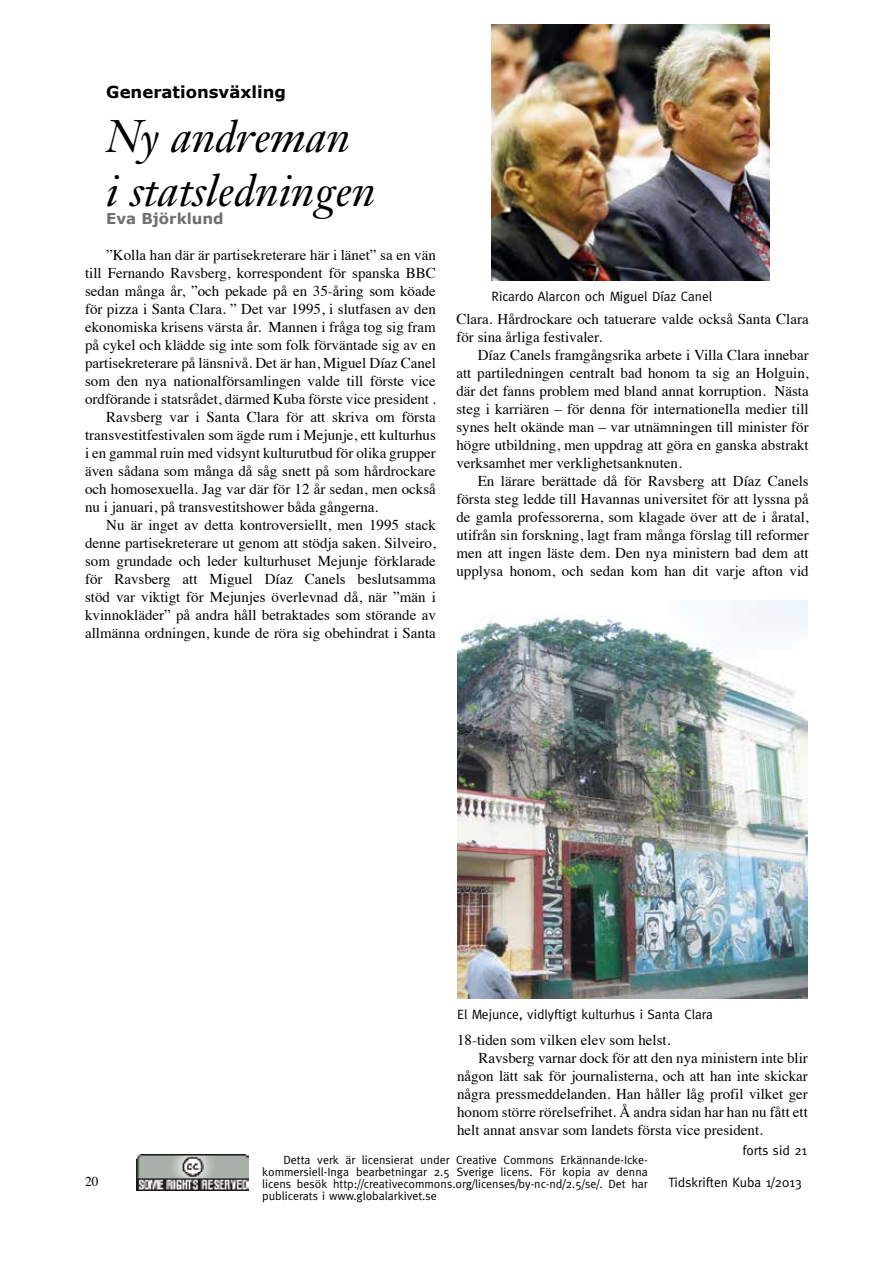
<style>
.page{position:relative;width:893px;height:1263px;background:#fff}
.page>*{position:absolute;margin:0;border:0;box-sizing:border-box;transform-origin:0 0}
.t1{font:italic 45px/54px "Janson Text";color:#000}
.t2{font:700 16.5px "Verdana";color:#000}
.t3{font:15px/18px "Times";color:#000;text-align:justify}
.t4{font:700 15px "Verdana";color:#706f6f}
.t5{font:13.5px "Meta";color:#000}
.t6{font:13.5px "Times";color:#000}
.t7{font:12px/12px "Meta";color:#000;text-align:justify}
</style>
<div class="page">
<img style="left:136px;top:1154px;width:113px;height:36px">
<img style="left:491px;top:25px;width:278px;height:256px">
<img style="left:457px;top:600px;width:351px;height:399px">
<p class="t2" style="left:106px;top:82px;width:181px">Generationsväxling</p>
<h1 class="t1" style="left:106px;top:110px;width:271px">Ny andreman<br>i statsledningen</h1>
<p class="t4" style="left:106px;top:209px;width:119px">Eva Björklund</p>
<p class="t3" style="left:106px;top:245px;width:331px">”Kolla han där är partisekreterare här i länet” sa en vän</p>
<p class="t3" style="left:85px;top:263px;width:352px">till Fernando Ravsberg, korrespondent för spanska BBC</p>
<p class="t3" style="left:85px;top:281px;width:352px">sedan många år, ”och pekade på en 35-åring som köade</p>
<p class="t3" style="left:85px;top:299px;width:352px">för pizza i Santa Clara. ” Det var 1995, i slutfasen av den</p>
<p class="t3" style="left:85px;top:317px;width:352px">ekonomiska krisens värsta år. Mannen i fråga tog sig fram</p>
<p class="t3" style="left:85px;top:335px;width:352px">på cykel och klädde sig inte som folk förväntade sig av en</p>
<p class="t3" style="left:85px;top:353px;width:352px">partisekreterare på länsnivå. Det är han, Miguel Díaz Canel</p>
<p class="t3" style="left:85px;top:371px;width:352px">som den nya nationalförsamlingen valde till förste vice</p>
<p class="t3" style="left:85px;top:389px;width:352px">ordförande i statsrådet, därmed Kuba förste vice president .</p>
<p class="t3" style="left:106px;top:407px;width:331px">Ravsberg var i Santa Clara för att skriva om första</p>
<p class="t3" style="left:85px;top:425px;width:352px">transvestitfestivalen som ägde rum i Mejunje, ett kulturhus</p>
<p class="t3" style="left:85px;top:443px;width:352px">i en gammal ruin med vidsynt kulturutbud för olika grupper</p>
<p class="t3" style="left:85px;top:461px;width:352px">även sådana som många då såg snett på som hårdrockare</p>
<p class="t3" style="left:85px;top:479px;width:352px">och homosexuella. Jag var där för 12 år sedan, men också</p>
<p class="t3" style="left:85px;top:497px;width:295px">nu i januari, på transvestitshower båda gångerna.</p>
<p class="t3" style="left:106px;top:515px;width:331px">Nu är inget av detta kontroversiellt, men 1995 stack</p>
<p class="t3" style="left:85px;top:533px;width:352px">denne partisekreterare ut genom att stödja saken. Silveiro,</p>
<p class="t3" style="left:85px;top:551px;width:352px">som grundade och leder kulturhuset Mejunje förklarade</p>
<p class="t3" style="left:85px;top:569px;width:352px">för Ravsberg att Miguel Díaz Canels beslutsamma</p>
<p class="t3" style="left:85px;top:587px;width:352px">stöd var viktigt för Mejunjes överlevnad då, när ”män i</p>
<p class="t3" style="left:85px;top:605px;width:352px">kvinnokläder” på andra håll betraktades som störande av</p>
<p class="t3" style="left:85px;top:623px;width:352px">allmänna ordningen, kunde de röra sig obehindrat i Santa</p>
<p class="t5" style="left:491px;top:289px;width:222px">Ricardo Alarcon och Miguel Díaz Canel</p>
<p class="t3" style="left:456px;top:308px;width:354px">Clara. Hårdrockare och tatuerare valde också Santa Clara för sina årliga festivaler.</p>
<p class="t3" style="left:456px;top:344px;width:354px;text-indent:21px">Díaz Canels framgångsrika arbete i Villa Clara innebar att partiledningen centralt bad honom ta sig an Holguin, där det fanns problem med bland annat korruption. Nästa steg i karriären – för denna för internationella medier till synes helt okände man – var utnämningen till minister för högre utbildning, men uppdrag att göra en ganska abstrakt verksamhet mer verklighetsanknuten.</p>
<p class="t3" style="left:456px;top:470px;width:354px;text-indent:21px">En lärare berättade då för Ravsberg att Díaz Canels första steg ledde till Havannas universitet för att lyssna på de gamla professorerna, som klagade över att de i åratal, utifrån sin forskning, lagt fram många förslag till reformer men att ingen läste dem. Den nya ministern bad dem att upplysa honom, och sedan kom han dit varje afton vid</p>
<p class="t5" style="left:457px;top:1006px;width:257px">El Mejunce, vidlyftigt kulturhus i Santa Clara</p>
<p class="t3" style="left:457px;top:1029px;width:215px">18-tiden som vilken elev som helst.</p>
<p class="t3" style="left:478px;top:1047px;width:331px">Ravsberg varnar dock för att den nya ministern inte blir</p>
<p class="t3" style="left:457px;top:1065px;width:352px">någon lätt sak för journalisterna, och att han inte skickar</p>
<p class="t3" style="left:457px;top:1083px;width:352px">några pressmeddelanden. Han håller låg profil vilket ger</p>
<p class="t3" style="left:457px;top:1101px;width:352px">honom större rörelsefrihet. Å andra sidan har han nu fått ett</p>
<p class="t3" style="left:457px;top:1119px;width:307px">helt annat ansvar som landets första vice president.</p>
<p class="t5" style="left:742px;top:1142px;width:66px">forts sid 21</p>
<p class="t7" style="left:262px;top:1154px;width:387px;text-indent:21px">Detta verk är licensierat under Creative Commons Erkännande-Icke&shy;kommersiell-Inga bearbetningar 2.5 Sverige licens. För kopia av denna licens besök http://creativecommons.org/licenses/by-nc-nd/2.5/se/. Det har publicerats i www.globalarkivet.se</p>
<p class="t6" style="left:85px;top:1169px;width:15px">20</p>
<p class="t5" style="left:668px;top:1174px;width:135px">Tidskriften Kuba 1/2013</p>
</div>
